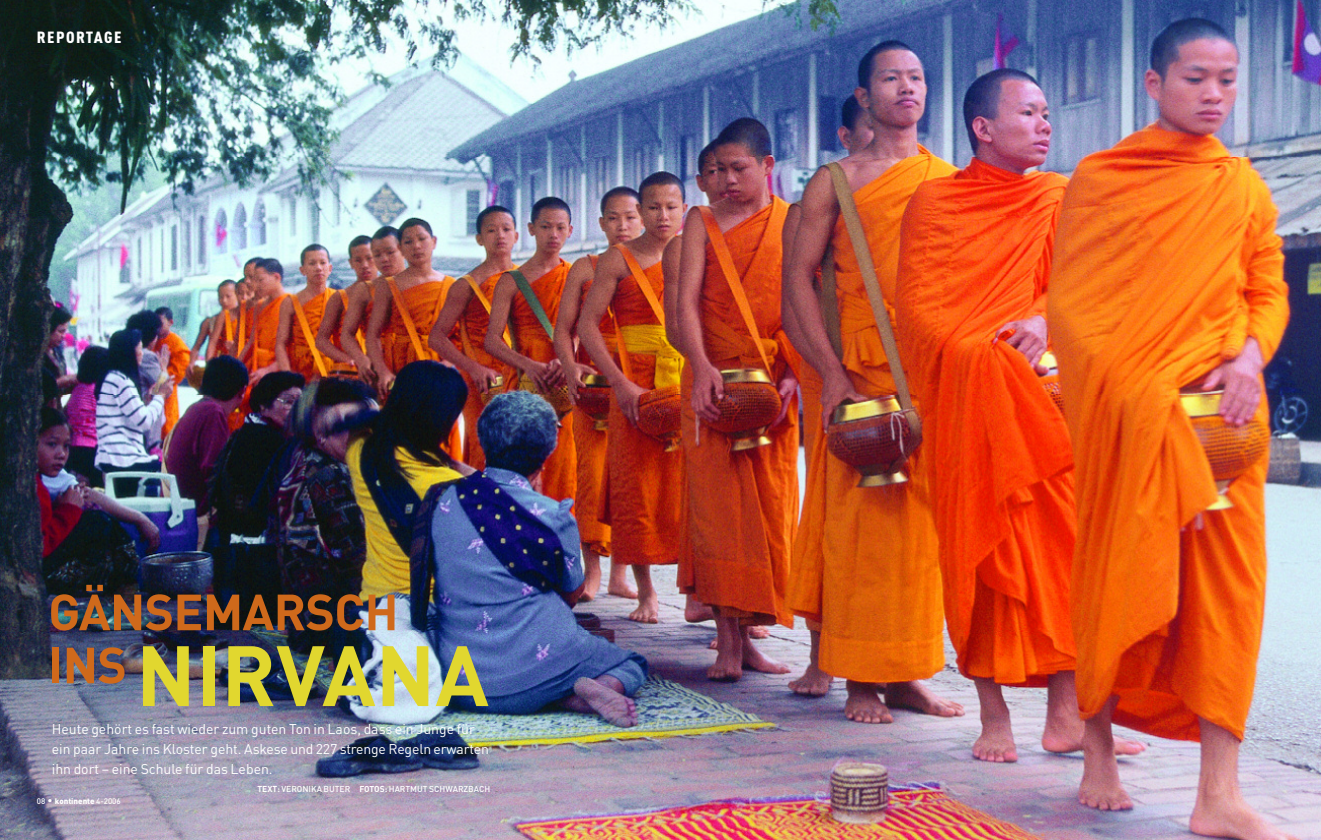
<style>
.page{position:relative;width:1321px;height:840px;background:#fff}
.page>*{position:absolute;margin:0;border:0;box-sizing:border-box;transform-origin:0 0}
.t1{font:700 84px "DIN Pro";color:#e1d72f}
.t2{font:700 50px "DIN Pro";letter-spacing:-.015em;color:#cf691b}
.t3{font:900 16px "DIN Cond";letter-spacing:.085em;color:#fff;scale:1.1 1}
.t4{font:14px/20px "DIN Pro";color:#fff}
.t5{font:500 8.5px "DIN Pro";color:#fff}
.t6{font:900 8px "DIN Pro";color:#fff}
.s1{font-weight:700}
.s2{font-weight:500}
.s3{font-weight:500;font-size:10px}
</style>
<div class="page">
<img style="left:0;top:0;width:1321px;height:839px">
<p class="t3" style="left:37px;top:28px;width:78px">REPORTAGE</p>
<h2 class="t2" style="left:48px;top:582px;width:352px">GÄNSEMARSCH</h2>
<h1 class="t1" style="left:48px;top:625px;width:442px"><sup>INS</sup> NIRVANA</h1>
<p class="t4" style="left:52px;top:718px;width:439px">Heute gehört es fast wieder zum guten Ton in Laos, dass ein Junge für ein paar Jahre ins Kloster geht. Askese und 227 strenge Regeln erwarten ihn dort – eine Schule für das Leben.</p>
<p class="t5" style="left:257px;top:783px;width:234px"><span class="s1">TEXT:</span> VERONIKA BUTER <span class="s1">FOTOS:</span> HARTMUT SCHWARZBACH</p>
<p class="t6" style="left:37px;top:795px;width:85px"><span class="s2">08</span> <span class="s3">•</span> kontinente <span class="s2">4-2006</span></p>
</div>
